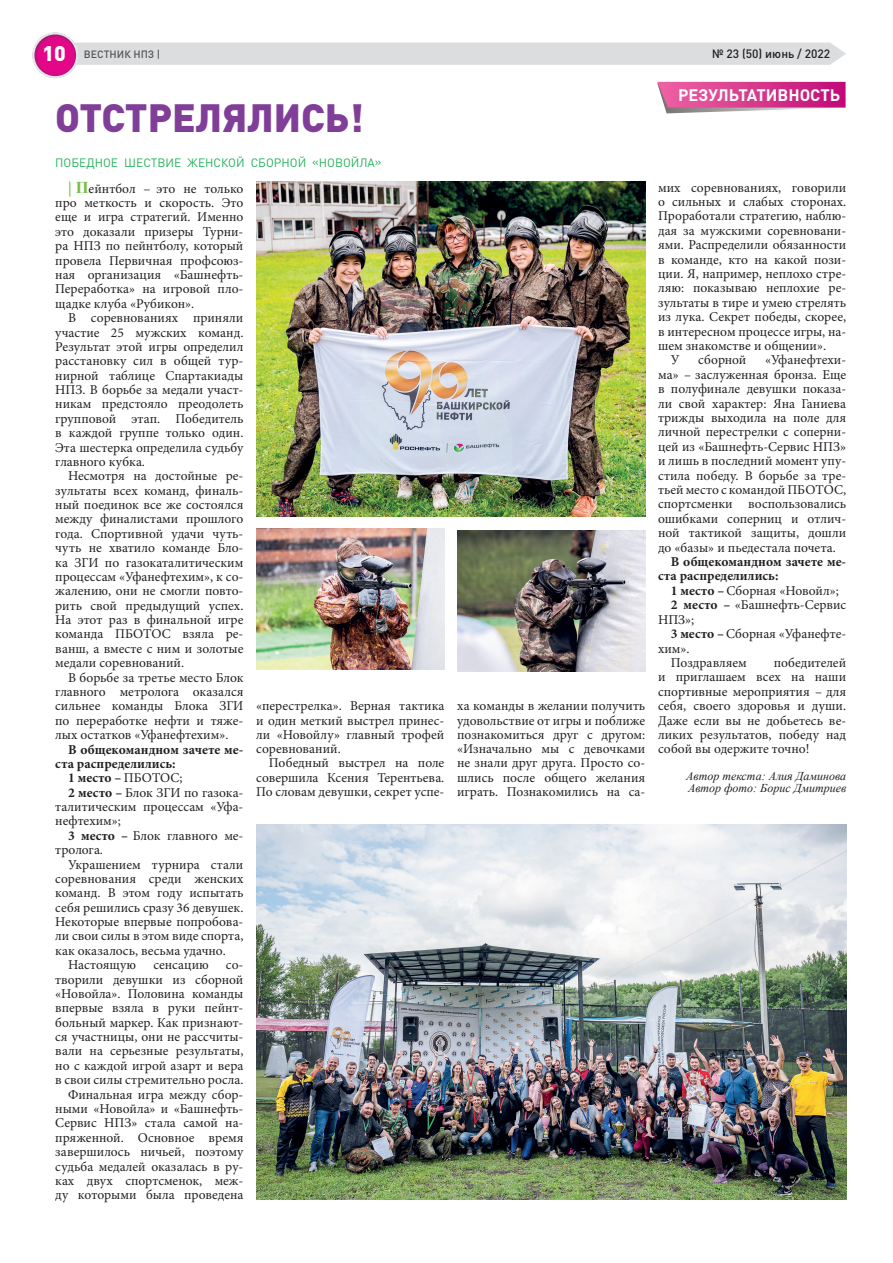
<style>
.page{position:relative;width:893px;height:1263px;background:#fff}
.page>*{position:absolute;margin:0;border:0;box-sizing:border-box;transform-origin:0 0}
.t1{font:900 39px "DIN Pro";color:#803e98}
.t2{font:700 16.5px "DIN Pro";color:#fff}
.t3{font:13.5px/14.4px "Minion Pro";color:#231f20;text-align:justify}
.t4{font:700 13.5px/14.4px "Minion Pro";color:#231f20}
.t5{font:italic 12px/12.1px "Times New Roman";color:#231f20}
.t6{font:12px "DIN Pro";color:#21b259}
.t7{font:500 12px "DIN Pro";color:#231f20}
.t8{font:500 10.5px "DIN Pro";color:#545557}
.s1{font-weight:900;font-size:21px;color:#fff}
.s2{font-family:"Times New Roman";font-weight:700;font-size:16.5px;color:#76c043}
.s3{font-weight:400}
.s4{font-weight:700}
</style>
<div class="page">
<svg style="left:32px;top:32px;width:814px;height:81px"></svg>
<img style="left:256px;top:529px;width:188px;height:141px">
<img style="left:256px;top:182px;width:389px;height:334px">
<img style="left:457px;top:530px;width:188px;height:141px">
<img style="left:256px;top:825px;width:590px;height:374px">
<p class="t8" style="left:43px;top:47px;width:119px"><span class="s1">10</span> ВЕСТНИК НПЗ |</p>
<p class="t7" style="left:712px;top:45px;width:120px">№ 23 (50) июнь / 2022</p>
<p class="t2" style="left:678px;top:84px;width:164px">РЕЗУЛЬТАТИВНОСТЬ</p>
<h1 class="t1" style="left:55px;top:91px;width:310px">ОТСТРЕЛЯЛИСЬ!</h1>
<p class="t6" style="left:55px;top:154px;width:328px">ПОБЕДНОЕ ШЕСТВИЕ ЖЕНСКОЙ СБОРНОЙ «НОВОЙ ЛА»</p>
<p class="t3" style="left:55px;top:181px;width:190px;text-indent:13px"><span class="s2">| П</span>ейнтбол – это не только про меткость и скорость. Это еще и игра стратегий. Именно это доказали призеры Турни&shy;ра НПЗ по пейнтболу, который провела Первичная профсоюз&shy;ная организация «Башнефть-Переработка» на игровой пло&shy;щадке клуба «Рубикон».</p>
<p class="t3" style="left:55px;top:311px;width:190px;text-indent:13px">В соревнованиях приняли участие 25 мужских команд.<br>Результат этой игры определил расстановку сил в общей тур&shy;нирной таблице Спартакиады НПЗ. В борьбе за медали участ&shy;никам предстояло преодолеть групповой этап. Победитель в каждой группе только один.<br>Эта шестерка определила судьбу главного кубка.</p>
<p class="t3" style="left:55px;top:469px;width:190px;text-indent:13px">Несмотря на достойные ре&shy;зультаты всех команд, финаль&shy;ный поединок все же состоялся между финалистами прошлого года. Спортивной удачи чуть&shy;чуть не хватило команде Бло&shy;ка ЗГИ по газокаталитическим процессам «Уфанефтехим», к со&shy;жалению, они не смогли повто&shy;рить свой предыдущий успех.<br>На этот раз в финальной игре команда ПБОТОС взяла ре&shy;ванш, а вместе с ним и золотые медали соревнований.</p>
<p class="t3" style="left:55px;top:670px;width:190px;text-indent:13px">В борьбе за третье место Блок главного метролога оказался сильнее команды Блока ЗГИ по переработке нефти и тяже&shy;лых остатков «Уфанефтехим».</p>
<p class="t4" style="left:68px;top:742px;width:177px">В общекомандном зачете ме-</p>
<p class="t4" style="left:55px;top:756px;width:122px">ста распределились:</p>
<p class="t4" style="left:68px;top:770px;width:116px">1 место – <span class="s3">ПБОТОС;</span></p>
<p class="t3" style="left:68px;top:785px;width:177px"><span class="s4">2 место –</span> Блок ЗГИ по газока-</p>
<p class="t3" style="left:55px;top:799px;width:190px">талитическим процессам «Уфа-</p>
<p class="t3" style="left:55px;top:814px;width:67px">нефтехим»;</p>
<p class="t3" style="left:68px;top:828px;width:177px"><span class="s4">3 место –</span> Блок главного ме-</p>
<p class="t3" style="left:55px;top:843px;width:49px">тролога.</p>
<p class="t3" style="left:68px;top:857px;width:177px">Украшением турнира стали</p>
<p class="t3" style="left:55px;top:871px;width:190px">соревнования среди женских</p>
<p class="t3" style="left:55px;top:886px;width:190px">команд. В этом году испытать</p>
<p class="t3" style="left:55px;top:900px;width:190px">себя решились сразу 36 девушек.</p>
<p class="t3" style="left:55px;top:915px;width:190px">Некоторые впервые попробова-</p>
<p class="t3" style="left:55px;top:929px;width:190px">ли свои силы в этом виде спорта,</p>
<p class="t3" style="left:55px;top:943px;width:172px">как оказалось, весьма удачно.</p>
<p class="t3" style="left:68px;top:958px;width:70px">Настоящую</p>
<p class="t3" style="left:153px;top:958px;width:57px">сенсацию</p>
<p class="t3" style="left:658px;top:180px;width:190px">мих соревнованиях, говорили</p>
<p class="t3" style="left:658px;top:194px;width:190px">о сильных и слабых сторонах.</p>
<p class="t3" style="left:658px;top:209px;width:190px">Проработали стратегию, наблю-</p>
<p class="t3" style="left:658px;top:223px;width:190px">дая за мужскими соревновани-</p>
<p class="t3" style="left:658px;top:238px;width:190px">ями. Распределили обязанности</p>
<p class="t3" style="left:658px;top:252px;width:190px">в команде, кто на какой пози-</p>
<p class="t3" style="left:658px;top:266px;width:190px">ции. Я, например, неплохо стре-</p>
<p class="t3" style="left:658px;top:281px;width:190px">ляю: показываю неплохие ре-</p>
<p class="t3" style="left:658px;top:295px;width:190px">зультаты в тире и умею стрелять</p>
<p class="t3" style="left:658px;top:310px;width:190px">из лука. Секрет победы, скорее,</p>
<p class="t3" style="left:658px;top:324px;width:190px">в интересном процессе игры, на-</p>
<p class="t3" style="left:658px;top:338px;width:170px">шем знакомстве и общении».</p>
<p class="t3" style="left:671px;top:353px;width:10px">У</p>
<p class="t3" style="left:698px;top:353px;width:50px">сборной</p>
<p class="t3" style="left:658px;top:353px;width:190px;text-indent:107px">«Уфанефтехи&shy;ма» – заслуженная бронза. Еще в полуфинале девушки показа&shy;ли свой характер: Яна Ганиева трижды выходила на поле для личной перестрелки с соперни&shy;цей из «Башнефть- Сервис НПЗ» и лишь в последний момент упу&shy;стила победу. В борьбе за тре&shy;тьей место с командой ПБОТОС, спортсменки воспользовались ошибками соперниц и отлич&shy;ной тактикой защиты, дошли до «базы» и пьедестала почета.</p>
<p class="t4" style="left:658px;top:554px;width:190px;text-indent:13px">В общекомандном зачете ме&shy;ста распределились:</p>
<p class="t3" style="left:671px;top:583px;width:170px"><span class="s4">1 место –</span> Сборная «Новой л»;</p>
<p class="t3" style="left:671px;top:598px;width:177px"><span class="s4">2 место –</span> «Башнефть- Сервис</p>
<p class="t3" style="left:658px;top:612px;width:38px">НПЗ»;</p>
<p class="t3" style="left:671px;top:627px;width:177px"><span class="s4">3 место –</span> Сборная «Уфанефте-</p>
<p class="t3" style="left:658px;top:641px;width:33px">хим».</p>
<p class="t3" style="left:671px;top:655px;width:78px">Поздравляем</p>
<p class="t3" style="left:658px;top:655px;width:190px;text-indent:116px">победителей и приглашаем всех на наши спортивные мероприятия – для себя, своего здоровья и души.<br>Даже если вы не добьетесь ве&shy;ликих результатов, победу над собой вы одержите точно!</p>
<p class="t5" style="left:686px;top:769px;width:162px">Автор текста: Алия Даминова<br>Автор фото: Борис Дмитриев</p>
<p class="t3" style="left:256px;top:699px;width:190px">«перестрелка». Верная тактика и один меткий выстрел принес&shy;ли «Новой лу» главный трофей соревнований.</p>
<p class="t3" style="left:256px;top:756px;width:190px;text-indent:13px">Победный выстрел на поле совершила Ксения Терентьева.<br>По словам девушки, секрет успе-</p>
<p class="t3" style="left:457px;top:699px;width:190px">ха команды в желании получить удовольствие от игры и поближе познакомиться друг с другом: «Изначально мы с девочками не знали друг друга. Просто со&shy;шлись после общего желания играть. Познакомились на са-</p>
<p class="t3" style="left:55px;top:958px;width:190px;text-align:right">со-<br>творили девушки из сборной «Новой ла». Половина команды впервые взяла в руки пейнт&shy;больный маркер. Как признают&shy;ся участницы, они не рассчиты&shy;вали на серьезные результаты, но с каждой игрой азарт и вера в свои силы стремительно росла.<br>Финальная игра между сбор&shy;ными «Новой ла» и «Башнефть-<br>Сервис НПЗ» стала самой на&shy;пряженной. Основное время завершилось ничьей, поэтому судьба медалей оказалась в ру&shy;ках двух спортсменок, меж&shy;ду которыми была проведена</p>
</div>
